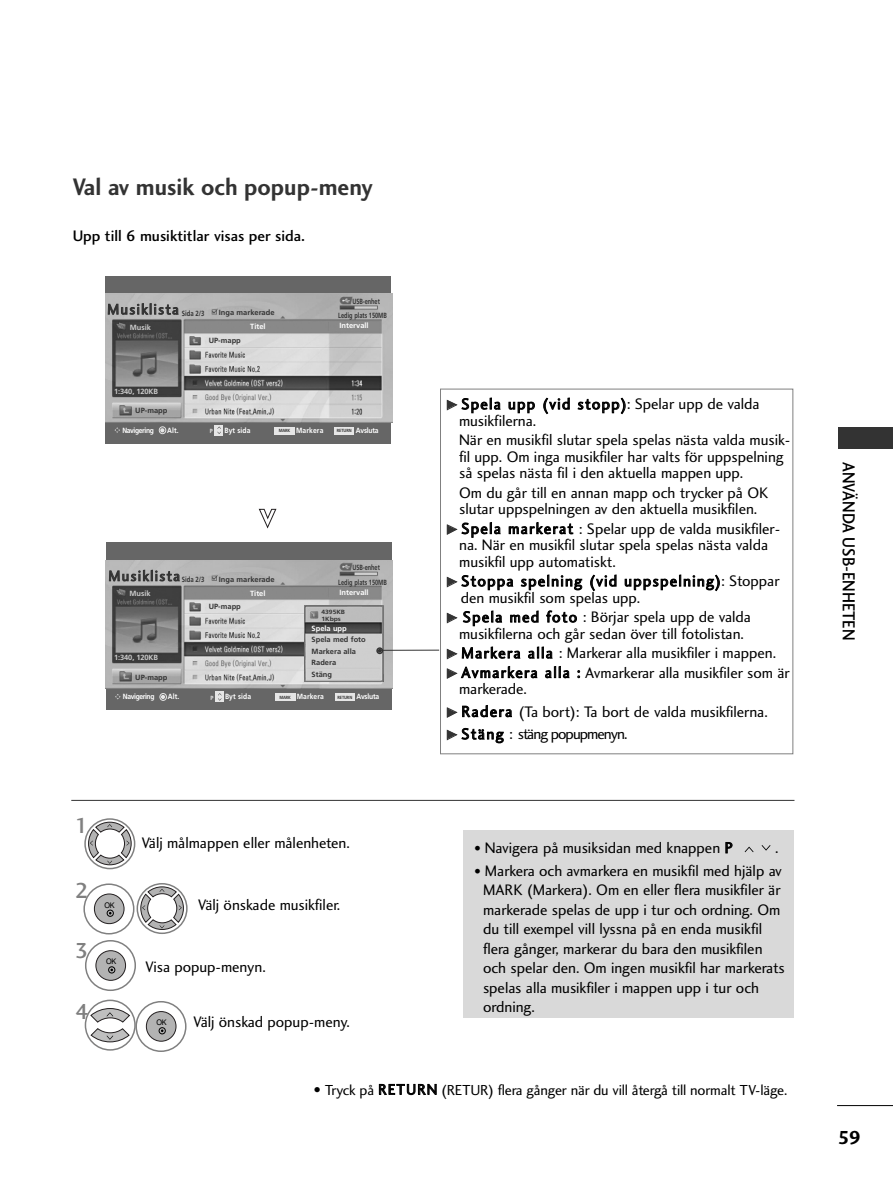
<style>
.page{position:relative;width:893px;height:1190px;background:#fff}
.page>*{position:absolute;margin:0;border:0;box-sizing:border-box;transform-origin:0 0}
.t1{font:24.75px "Charlotte Sans Bold Plain";color:#333;scale:.95 1}
.t2{font:22.5px "Charlotte Sans Medium Plain";color:#808080}
.t3{font:19.5px "Charlotte Sans Bold Plain";color:#000}
.t4{font:18px "Charlotte Sans Medium Plain";color:#000;scale:.9 1}
.t5{font:15.75px/19.5px "Charlotte Sans Book Plain";letter-spacing:-.005em;color:#000}
.t6{font:15.75px/16.8px "Charlotte Sans Book Plain";letter-spacing:.04em;color:#000}
.t7{font:15.75px "Charlotte Sans Medium Plain";color:#000}
.t8{font:15px "Charlotte Sans Book Plain";letter-spacing:-.01em;color:#000}
.t9{font:15px "Charlotte Sans Book Plain";letter-spacing:.09em;color:#333}
.t10{font:7.8px "Helvetica";color:#000;scale:.94 1}
.t11{font:700 7.5px/11.6px "Frutiger";color:#333}
.t12{font:700 7.5px "Frutiger";color:#333;scale:.75 1}
.t13{font:700 7.5px "Frutiger";color:#fff}
.t14{font:700 7.5px "Frutiger";letter-spacing:-.015em;color:#ccc}
.t15{font:700 7.5px "Frutiger";color:#fff;scale:.9 1}
.t16{font:700 7.5px "Frutiger";letter-spacing:.02em;color:#fff;scale:.9 1}
.t17{font:700 7.5px "Frutiger";letter-spacing:-.055em;color:#fff;scale:.9 1}
.t18{font:700 7.5px "Frutiger";letter-spacing:-.03em;color:#fff;scale:.9 1}
.t19{font:700 6.15px/6.3px "Frutiger";color:#333;scale:1.11 1}
.t20{font:700 6px "Frutiger";color:#e6e6e6;scale:.9 1}
.t21{font:700 4.5px "Frutiger";letter-spacing:-.03em;color:#333;scale:.9 1}
.s1{font-size:4.5px;color:#333}
.s2{font-family:"FZDING33";font-size:10.5px;color:#333}
.s3{font-size:14.25px}
.s4{font-size:15.75px}
</style>
<div class="page">
<hr style="left:837px;top:1105px;width:55px;height:1px;background:#000">
<div style="left:838px;top:427px;width:54px;height:22px;background:#333"></div>
<div style="left:106px;top:542px;width:286px;height:168px;background:#666"></div>
<div style="left:105px;top:276px;width:286px;height:167px;background:#666"></div>
<img style="left:105px;top:560px;width:287px;height:128px">
<img style="left:305px;top:605px;width:78px;height:76px">
<hr style="left:377px;top:649px;width:62px;height:1px;background:#333">
<svg style="left:259px;top:509px;width:17px;height:19px"></svg>
<hr style="left:71px;top:800px;width:723px;height:1px;background:#333">
<div style="left:440px;top:389px;width:353px;height:365px;border:1px solid #808080"></div>
<div style="left:463px;top:830px;width:330px;height:188px;background:#d9d9d9"></div>
<svg style="left:761px;top:845px;width:9px;height:5px"></svg>
<svg style="left:744px;top:846px;width:9px;height:6px"></svg>
<img style="left:105px;top:293px;width:287px;height:129px">
<div style="left:376px;top:647px;width:7px;height:7px;border:2px solid #333;border-radius:50%"></div>
<svg style="left:86px;top:819px;width:48px;height:48px"></svg>
<svg style="left:88px;top:822px;width:43px;height:43px"></svg>
<div style="left:84px;top:818px;width:51px;height:51px;border:2px solid #808080;border-radius:50%"></div>
<div style="left:94px;top:893px;width:30px;height:31px;background:#b3b3b3;border:1px solid #231f20;border-radius:50%"></div>
<div style="left:107px;top:909px;width:7px;height:7px;border:1px solid #000;border-radius:50%"></div>
<div style="left:83px;top:883px;width:51px;height:51px;border:2px solid #808080;border-radius:50%"></div>
<svg style="left:138px;top:884px;width:48px;height:48px"></svg>
<svg style="left:140px;top:886px;width:44px;height:43px"></svg>
<div style="left:136px;top:883px;width:52px;height:51px;border:2px solid #808080;border-radius:50%"></div>
<div style="left:96px;top:950px;width:30px;height:30px;background:#b3b3b3;border:1px solid #231f20;border-radius:50%"></div>
<div style="left:108px;top:966px;width:7px;height:7px;border:1px solid #000;border-radius:50%"></div>
<div style="left:85px;top:940px;width:51px;height:51px;border:2px solid #808080;border-radius:50%"></div>
<svg style="left:90px;top:1008px;width:40px;height:14px"></svg>
<svg style="left:90px;top:1028px;width:40px;height:14px"></svg>
<div style="left:85px;top:999px;width:51px;height:51px;border:2px solid #808080;border-radius:50%"></div>
<div style="left:146px;top:1011px;width:30px;height:30px;background:#b3b3b3;border:1px solid #231f20;border-radius:50%"></div>
<div style="left:159px;top:1027px;width:7px;height:7px;border:1px solid #000;border-radius:50%"></div>
<div style="left:135px;top:1001px;width:51px;height:51px;border:2px solid #808080;border-radius:50%"></div>
<svg style="left:114px;top:427px;width:6px;height:6px"></svg>
<div style="left:214px;top:425px;width:9px;height:10px;background:#e6e6e6"></div>
<svg style="left:217px;top:426px;width:4px;height:8px"></svg>
<div style="left:274px;top:427px;width:20px;height:7px;background:#e6e6e6"></div>
<div style="left:334px;top:427px;width:20px;height:7px;background:#e6e6e6"></div>
<svg style="left:161px;top:428px;width:3px;height:4px"></svg>
<div style="left:159px;top:426px;width:7px;height:8px;border:1px solid #e6e6e6;border-radius:50%"></div>
<svg style="left:115px;top:694px;width:5px;height:5px"></svg>
<svg style="left:215px;top:691px;width:8px;height:11px"></svg>
<div style="left:275px;top:693px;width:20px;height:8px;background:#e6e6e6"></div>
<div style="left:335px;top:693px;width:20px;height:8px;background:#e6e6e6"></div>
<svg style="left:161px;top:695px;width:4px;height:3px"></svg>
<div style="left:159px;top:693px;width:8px;height:7px;border:1px solid #e6e6e6;border-radius:50%"></div>
<h1 class="t1" style="left:73px;top:178px;width:317px">Val av musik och popup-meny</h1>
<p class="t7" style="left:73px;top:230px;width:234px">Upp till 6 musiktitlar visas per sida.</p>
<p class="t9" style="left:107px;top:303px;width:99px">Musiklista <sub>Sida</sub> <sub>2/3</sub></p>
<p class="t11" style="left:219px;top:307px;width:57px">Inga markerade</p>
<p class="t12" style="left:352px;top:298px;width:38px">USB-enhet</p>
<p class="t12" style="left:338px;top:312px;width:66px">Ledig plats 150MB</p>
<p class="t14" style="left:130px;top:324px;width:23px">Musik</p>
<p class="t14" style="left:114px;top:388px;width:45px">1:340, 120KB</p>
<p class="t11" style="left:135px;top:405px;width:34px">UP-mapp</p>
<p class="t11" style="left:209px;top:335px;width:34px">UP-mapp</p>
<p class="t13" style="left:250px;top:323px;width:17px">Titel</p>
<p class="t13" style="left:339px;top:323px;width:31px">Intervall</p>
<p class="t17" style="left:122px;top:427px;width:37px">Navigering</p>
<p class="t15" style="left:167px;top:427px;width:14px">Alt.</p>
<p class="t20" style="left:210px;top:429px;width:5px">P</p>
<p class="t15" style="left:224px;top:427px;width:31px">Byt sida</p>
<p class="t16" style="left:279px;top:427px;width:51px"><span class="s1">MARK</span> Markera</p>
<p class="t18" style="left:356px;top:427px;width:27px">Avsluta</p>
<p class="t21" style="left:337px;top:428px;width:18px">RETURN</p>
<p class="t9" style="left:108px;top:570px;width:97px">Musiklista <sub>Sida</sub> <sub>2/3</sub></p>
<p class="t11" style="left:219px;top:574px;width:57px">Inga markerade</p>
<p class="t12" style="left:352px;top:564px;width:38px">USB-enhet</p>
<p class="t12" style="left:338px;top:579px;width:66px">Ledig plats 150MB</p>
<p class="t14" style="left:129px;top:590px;width:23px">Musik</p>
<p class="t14" style="left:114px;top:655px;width:45px">1:340, 120KB</p>
<p class="t11" style="left:135px;top:672px;width:34px">UP-mapp</p>
<p class="t11" style="left:209px;top:601px;width:34px">UP-mapp</p>
<p class="t13" style="left:250px;top:590px;width:17px">Titel</p>
<p class="t13" style="left:339px;top:589px;width:31px">Intervall</p>
<p class="t19" style="left:321px;top:609px;width:23px">4395KB<br>1Kbps</p>
<p class="t13" style="left:311px;top:625px;width:37px">Spela upp</p>
<p class="t11" style="left:311px;top:634px;width:56px">Spela med foto<br>Markera alla<br>Radera<br>Stäng</p>
<p class="t17" style="left:123px;top:693px;width:37px">Navigering</p>
<p class="t15" style="left:168px;top:693px;width:14px">Alt.</p>
<p class="t20" style="left:210px;top:695px;width:5px">P</p>
<p class="t15" style="left:225px;top:693px;width:31px">Byt sida</p>
<p class="t16" style="left:279px;top:693px;width:51px"><span class="s1">MARK</span> Markera</p>
<p class="t18" style="left:356px;top:693px;width:27px">Avsluta</p>
<p class="t21" style="left:337px;top:695px;width:18px">RETURN</p>
<p class="t5" style="left:459px;top:397px;width:302px;line-height:16.8px;text-indent:-13px"><span class="s2">G</span> Spela upp (vid stopp): Spelar upp de valda musikfilerna.</p>
<p class="t5" style="left:459px;top:433px;width:333px;line-height:16.5px">När en musikfil slutar spela spelas nästa valda musik&shy;fil upp. Om inga musikfiler har valts för uppspelning så spelas nästa fil i den aktuella mappen upp.</p>
<p class="t5" style="left:459px;top:486px;width:311px;line-height:16.5px">Om du går till en annan mapp och trycker på OK slutar uppspelningen av den aktuella musikfilen.</p>
<p class="t5" style="left:459px;top:522px;width:322px;line-height:16.5px;text-indent:-13px"><span class="s2">G</span> Spela markerat : Spelar upp de valda musikfiler&shy;na. När en musikfil slutar spela spelas nästa valda musikfil upp automatiskt.</p>
<p class="t6" style="left:461px;top:574px;width:320px;text-indent:-14px"><span class="s2">G</span> Stoppa spelning (vid uppspelning): Stoppar den musikfil som spelas upp.</p>
<p class="t5" style="left:446px;top:610px;width:306px;line-height:16.5px;text-align:center"><span class="s2">G</span> Spela med foto : Börjar spela upp de valda musikfilerna och går sedan över till fotolistan.</p>
<p class="t5" style="left:446px;top:645px;width:345px"><span class="s2">G</span> Markera alla : Markerar alla musikfiler i mappen.<br><span class="s2">G</span> Avmarkera alla : Avmarkerar alla musikfiler som är</p>
<p class="t5" style="left:446px;top:679px;width:323px;line-height:22.5px;text-indent:13px">markerade.<br><span class="s2">G</span> Radera (Ta bort): Ta bort de valda musikfilerna.<br><span class="s2">G</span> Stäng : stäng popupmenyn.</p>
<h2 class="t2" style="left:75px;top:817px;width:15px">1</h2>
<h2 class="t2" style="left:75px;top:882px;width:15px">2</h2>
<h2 class="t2" style="left:75px;top:942px;width:15px">3</h2>
<h2 class="t2" style="left:75px;top:1003px;width:15px">4</h2>
<p class="t10" style="left:105px;top:902px;width:12px">OK</p>
<p class="t10" style="left:106px;top:958px;width:12px">OK</p>
<p class="t5" style="left:141px;top:834px;width:210px">Välj målmappen eller målenheten.</p>
<p class="t5" style="left:198px;top:896px;width:144px">Välj önskade musikfiler.</p>
<p class="t5" style="left:145px;top:959px;width:122px">Visa popup-menyn.</p>
<p class="t5" style="left:193px;top:1013px;width:158px">Välj önskad popup-meny.</p>
<p class="t10" style="left:157px;top:1019px;width:12px">OK</p>
<p class="t5" style="left:474px;top:839px;width:260px"><span class="s3">•</span> Navigera på musiksidan med knappen P</p>
<p class="t5" style="left:775px;top:839px;width:5px">.</p>
<p class="t5" style="left:483px;top:862px;width:303px;text-indent:-8px"><span class="s3">•</span> Markera och avmarkera en musikfil med hjälp av MARK (Markera). Om en eller flera musikfiler är markerade spelas de upp i tur och ordning. Om du till exempel vill lyssna på en enda musikfil flera gånger, markerar du bara den musikfilen och spelar den. Om ingen musikfil har markerats spelas alla musikfiler i mappen upp i tur och ordning.</p>
<p class="t8" style="left:314px;top:1084px;width:475px"><span class="s4">•</span> Tryck på RETURN (RETUR) flera gånger när du vill återgå till normalt TV-läge.</p>
<p class="t4" style="left:855px;top:462px;width:199px;rotate:90deg">ANVÄNDA USB-ENHETEN</p>
<p class="t3" style="left:837px;top:1129px;width:25px">59</p>
</div>
